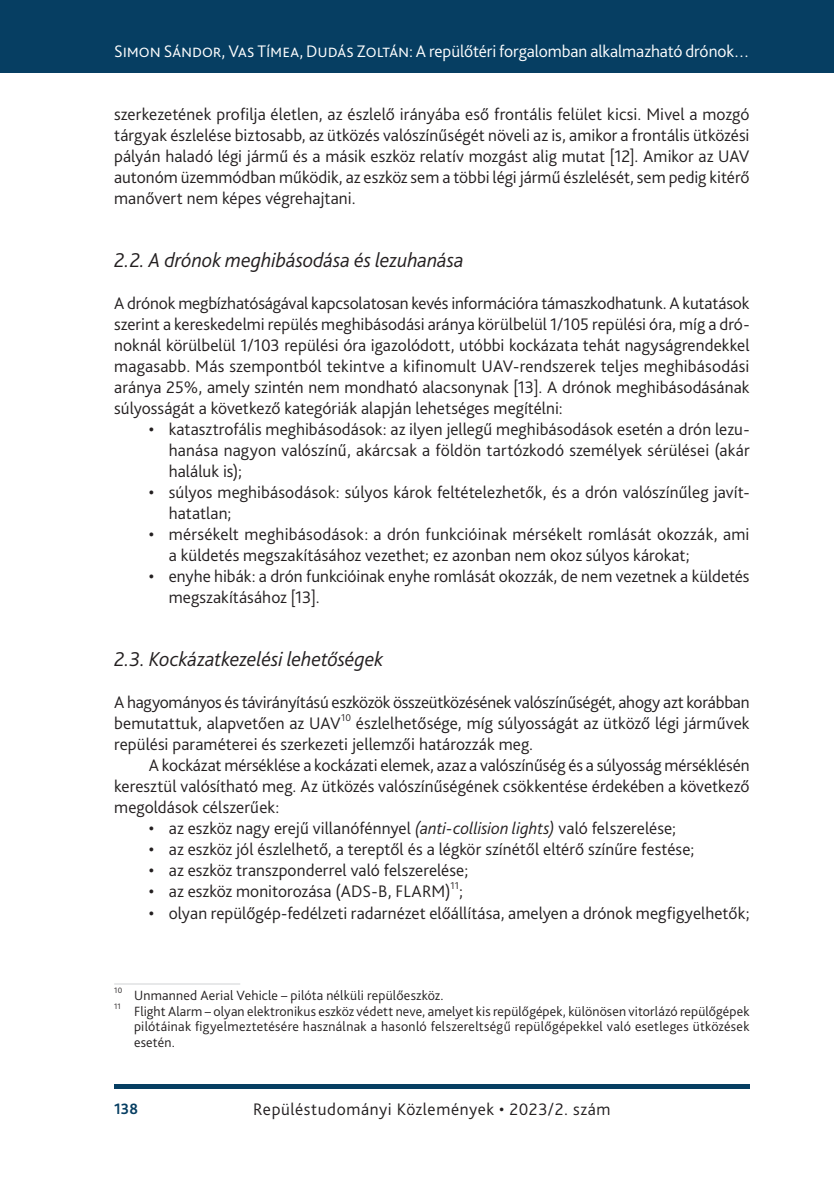
<style>
.page{position:relative;width:834px;height:1181px;background:#fff}
.page>*{position:absolute;margin:0;border:0;box-sizing:border-box;transform-origin:0 0}
._1_1_1__Head_italic{font:italic 300 21px "Bliss Pro";color:#231f20}
._2__Body_1st_paragraph{font:300 17.5px/21px "Bliss Pro";color:#231f20}
._1__Body{font:300 17.5px/21px "Bliss Pro";color:#231f20;text-align:justify}
.t1{font:300 17.5px "Bliss Pro";letter-spacing:-.005em;color:#fff}
._2__Body_1st_paragraph-2{font:300 17.5px "Bliss Pro";letter-spacing:.03em;color:#231f20}
.t2{font:700 15.75px "Bliss Pro";color:#063e62;scale:.95 1}
.Footnote_text{font:300 14px/15.8px "Bliss Pro";letter-spacing:.01em;color:#231f20;text-align:justify}
._2__Body_1st_paragraph-3{font:300 10.15px "Bliss Pro";color:#231f20}
.Footnote_text-2{font:300 8.22px "Bliss Pro";color:#231f20}
.s1{font-weight:400}
.s2{font-style:italic}
</style>
<div class="page">
<div style="left:0;top:0;width:833px;height:73px;background:#063e62"></div>
<hr style="left:833px;top:0;width:1px;height:73px;background:#063e62">
<div style="left:114px;top:1084px;width:635px;height:5px;background:#063e62"></div>
<hr style="left:114px;top:983px;width:126px;height:1px;background:#d1d2d4">
<p class="t1" style="left:114px;top:41px;width:636px">Simon Sándor, Vas Tímea, Dudás Zoltán: A repülőtéri forgalomban alkalmazható drónok…</p>
<p class="_2__Body_1st_paragraph" style="left:114px;top:103px;width:636px;text-align:justify">szerkezetének profilja életlen, az észlelő irányába eső frontális felület kicsi. Mivel a mozgó tárgyak észlelése biztosabb, az ütközés valószínűségét növeli az is, amikor a frontális ütközési pályán haladó légi jármű és a másik eszköz relatív mozgást alig mutat [12]. Amikor az UAV autonóm üzemmódban működik, az eszköz sem a többi légi jármű észlelését, sem pedig kitérő manővert nem képes végrehajtani.</p>
<p class="_1_1_1__Head_italic" style="left:114px;top:247px;width:351px">2.2. A drónok meghibásodása és lezuhanása</p>
<p class="_2__Body_1st_paragraph" style="left:114px;top:292px;width:636px;text-align:justify">A drónok megbízhatóságával kapcsolatosan kevés információra támaszkodhatunk. A kutatások szerint a kereskedelmi repülés meghibásodási aránya körülbelül 1/105 repülési óra, míg a dró&shy;noknál körülbelül 1/103 repülési óra igazolódott, utóbbi kockázata tehát nagyságrendekkel magasabb. Más szempontból tekintve a kifinomult UAV-rendszerek teljes meghibásodási aránya 25%, amely szintén nem mondható alacsonynak [13]. A drónok meghibásodásának súlyosságát a következő kategóriák alapján lehetséges megítélni:</p>
<p class="_2__Body_1st_paragraph" style="left:169px;top:418px;width:582px;text-align:justify;text-indent:-20px"><span class="s1">•</span> katasztrofális meghibásodások: az ilyen jellegű meghibásodások esetén a drón lezu&shy;hanása nagyon valószínű, akárcsak a földön tartózkodó személyek sérülései (akár haláluk is);</p>
<p class="_2__Body_1st_paragraph" style="left:169px;top:481px;width:582px;text-indent:-20px"><span class="s1">•</span> súlyos meghibásodások: súlyos károk feltételezhetők, és a drón valószínűleg javít&shy;hatatlan;</p>
<p class="_2__Body_1st_paragraph" style="left:169px;top:523px;width:582px;text-indent:-20px"><span class="s1">•</span> mérsékelt meghibásodások: a drón funkcióinak mérsékelt romlását okozzák, ami a küldetés megszakításához vezethet; ez azonban nem okoz súlyos károkat;</p>
<p class="_2__Body_1st_paragraph" style="left:169px;top:565px;width:582px;text-indent:-20px"><span class="s1">•</span> enyhe hibák: a drón funkcióinak enyhe romlását okozzák, de nem vezetnek a küldetés megszakításához [13].</p>
<p class="_1_1_1__Head_italic" style="left:114px;top:646px;width:271px">2.3. Kockázatkezelési lehetőségek</p>
<p class="_2__Body_1st_paragraph" style="left:114px;top:691px;width:637px">A hagyományos és távirányítású eszközök összeütközésének valószínűségét, ahogy azt korábban bemutattuk, alapvetően az UAV</p>
<p class="_2__Body_1st_paragraph-3" style="left:341px;top:711px;width:12px">10</p>
<p class="_2__Body_1st_paragraph" style="left:114px;top:712px;width:636px;text-indent:242px">észlelhetősége, míg súlyosságát az ütköző légi járművek repülési paraméterei és szerkezeti jellemzői határozzák meg.</p>
<p class="_1__Body" style="left:114px;top:754px;width:637px;text-indent:35px">A kockázat mérséklése a kockázati elemek, azaz a valószínűség és a súlyosság mérséklésén keresztül valósítható meg. Az ütközés valószínűségének csökkentése érdekében a következő megoldások célszerűek:</p>
<p class="_2__Body_1st_paragraph" style="left:149px;top:817px;width:528px"><span class="s1">•</span> az eszköz nagy erejű villanófénnyel <span class="s2">(anti-collision lights)</span> való felszerelése;</p>
<p class="_2__Body_1st_paragraph" style="left:149px;top:838px;width:546px"><span class="s1">•</span> az eszköz jól észlelhető, a tereptől és a légkör színétől eltérő színűre festése;</p>
<p class="_2__Body_1st_paragraph" style="left:149px;top:859px;width:321px"><span class="s1">•</span> az eszköz transzponderrel való felszerelése;</p>
<p class="_2__Body_1st_paragraph" style="left:149px;top:880px;width:303px"><span class="s1">•</span> az eszköz monitorozása (ADS-B, FLARM)</p>
<p class="_2__Body_1st_paragraph-3" style="left:450px;top:879px;width:10px">11</p>
<p class="_2__Body_1st_paragraph" style="left:459px;top:880px;width:5px">;</p>
<p class="_2__Body_1st_paragraph" style="left:149px;top:901px;width:602px"><span class="s1">•</span> olyan repülőgép-fedélzeti radarnézet előállítása, amelyen a drónok megfigyelhetők;</p>
<p class="Footnote_text-2" style="left:114px;top:985px;width:10px">10</p>
<p class="Footnote_text" style="left:134px;top:987px;width:311px">Unmanned Aerial Vehicle – pilóta nélküli repülőeszköz.</p>
<p class="Footnote_text-2" style="left:114px;top:1000px;width:8px">11</p>
<p class="Footnote_text" style="left:134px;top:1002px;width:617px">Flight Alarm – olyan elektronikus eszköz védett neve, amelyet kis repülőgépek, különösen vitorlázó repülőgépek pilótáinak figyelmeztetésére használnak a hasonló felszereltségű repülőgépekkel való esetleges ütközések esetén.</p>
<p class="t2" style="left:114px;top:1099px;width:27px">138</p>
<p class="_2__Body_1st_paragraph-2" style="left:253px;top:1098px;width:359px">Repüléstudományi Közlemények • 2023/2. szám</p>
</div>
